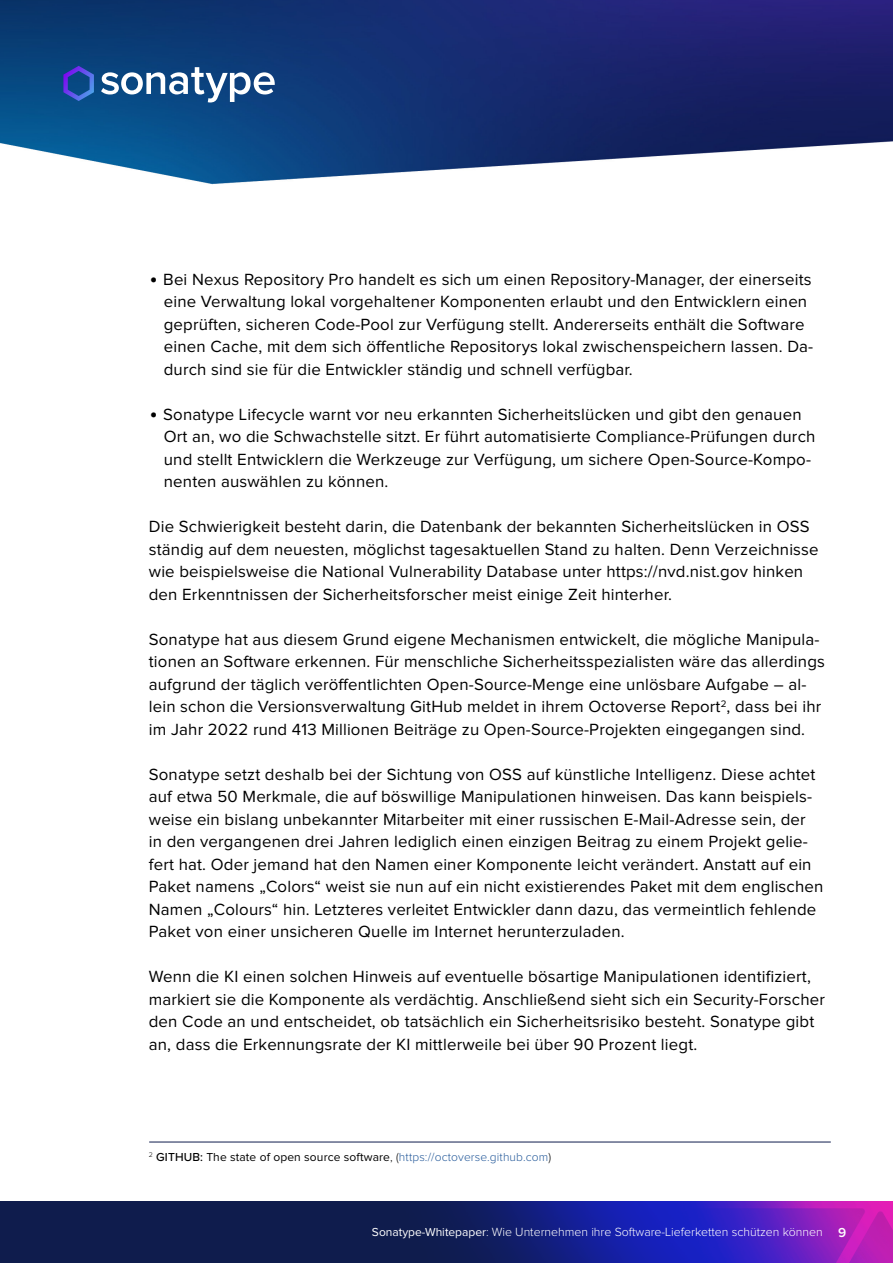
<style>
.page{position:relative;width:893px;height:1263px;background:#fff}
.page>*{position:absolute;margin:0;border:0;box-sizing:border-box;transform-origin:0 0}
.Fließtext{font:16.8px/22.5px "Proxima Nova";letter-spacing:.01em;color:#000}
.t1{font:300 12.3px "Proxima Nova";color:#fff}
.Quelle{font:12px "Proxima Nova";letter-spacing:.01em;color:#000}
.s1{font-family:"Lato";font-weight:300}
.s2{font-weight:500}
.s3{font-weight:300}
.s4{font-weight:300;color:#275b9b}
.s5{font-weight:400;font-size:12px}
.s6{font-size:12px}
.s7{font-weight:600;font-size:13.5px}
</style>
<div class="page">
<img style="left:0;top:0;width:893px;height:185px">
<img style="left:0;top:1201px;width:893px;height:62px">
<svg style="left:101px;top:67px;width:174px;height:35px"></svg>
<img style="left:63px;top:66px;width:31px;height:35px">
<hr style="left:149px;top:1142px;width:682px;height:1px;background:#0f1c4d">
<p class="Fließtext" style="left:164px;top:268px;width:651px;text-indent:-15px"><span class="s1">•</span> Bei Nexus Repository Pro handelt es sich um einen Repository-Manager, der einerseits eine Verwaltung lokal vorgehaltener Komponenten erlaubt und den Entwicklern einen geprüften, sicheren Code-Pool zur Verfügung stellt. Andererseits enthält die Software einen Cache, mit dem sich öffentliche Repositorys lokal zwischenspeichern lassen. Da&shy;durch sind sie für die Entwickler ständig und schnell verfügbar.</p>
<p class="Fließtext" style="left:164px;top:403px;width:653px;text-indent:-15px"><span class="s1">•</span> Sonatype Lifecycle warnt vor neu erkannten Sicherheitslücken und gibt den genauen Ort an, wo die Schwachstelle sitzt. Er führt automatisierte Compliance-Prüfungen durch und stellt Entwicklern die Werkzeuge zur Verfügung, um sichere Open-Source-Kompo&shy;nenten auswählen zu können.</p>
<p class="Fließtext" style="left:149px;top:516px;width:671px">Die Schwierigkeit besteht darin, die Datenbank der bekannten Sicherheitslücken in OSS ständig auf dem neuesten, möglichst tagesaktuellen Stand zu halten. Denn Verzeichnisse wie beispielsweise die National Vulnerability Database unter https://nvd.nist.gov hinken den Erkenntnissen der Sicherheitsforscher meist einige Zeit hinterher.</p>
<p class="Fließtext" style="left:149px;top:628px;width:678px">Sonatype hat aus diesem Grund eigene Mechanismen entwickelt, die mögliche Manipula&shy;tionen an Software erkennen. Für menschliche Sicherheitsspezialisten wäre das allerdings aufgrund der täglich veröffentlichten Open-Source-Menge eine unlösbare Aufgabe – al&shy;lein schon die Versionsverwaltung GitHub meldet in ihrem Octoverse Report<sup>2</sup>, dass bei ihr im Jahr 2022 rund 413 Millionen Beiträge zu Open-Source-Projekten eingegangen sind.</p>
<p class="Fließtext" style="left:149px;top:763px;width:676px">Sonatype setzt deshalb bei der Sichtung von OSS auf künstliche Intelligenz. Diese achtet auf etwa 50 Merkmale, die auf böswillige Manipulationen hinweisen. Das kann beispiels&shy;weise ein bislang unbekannter Mitarbeiter mit einer russischen E-Mail-Adresse sein, der<br>in den vergangenen drei Jahren lediglich einen einzigen Beitrag zu einem Projekt gelie&shy;fert hat. Oder jemand hat den Namen einer Komponente leicht verändert. Anstatt auf ein Paket namens „Colors“ weist sie nun auf ein nicht existierendes Paket mit dem englischen Namen „Colours“ hin. Letzteres verleitet Entwickler dann dazu, das vermeintlich fehlende Paket von einer unsicheren Quelle im Internet herunterzuladen.</p>
<p class="Fließtext" style="left:149px;top:966px;width:678px">Wenn die KI einen solchen Hinweis auf eventuelle bösartige Manipulationen identifiziert, markiert sie die Komponente als verdächtig. Anschließend sieht sich ein Security-Forscher den Code an und entscheidet, ob tatsächlich ein Sicherheitsrisiko besteht. Sonatype gibt an, dass die Erkennungsrate der KI mittlerweile bei über 90 Prozent liegt.</p>
<p class="Quelle" style="left:149px;top:1151px;width:404px"><sup>2</sup> <span class="s2">GITHUB:</span> The state of open source software<span class="s3">, (</span><span class="s4">https://octoverse.github.com</span><span class="s3">)</span></p>
<p class="t1" style="left:372px;top:1226px;width:476px"><span class="s5">Sonatype-Whitepaper</span><span class="s6">:</span> Wie Unternehmen ihre Software-Lieferketten schützen können <span class="s7">9</span></p>
</div>
